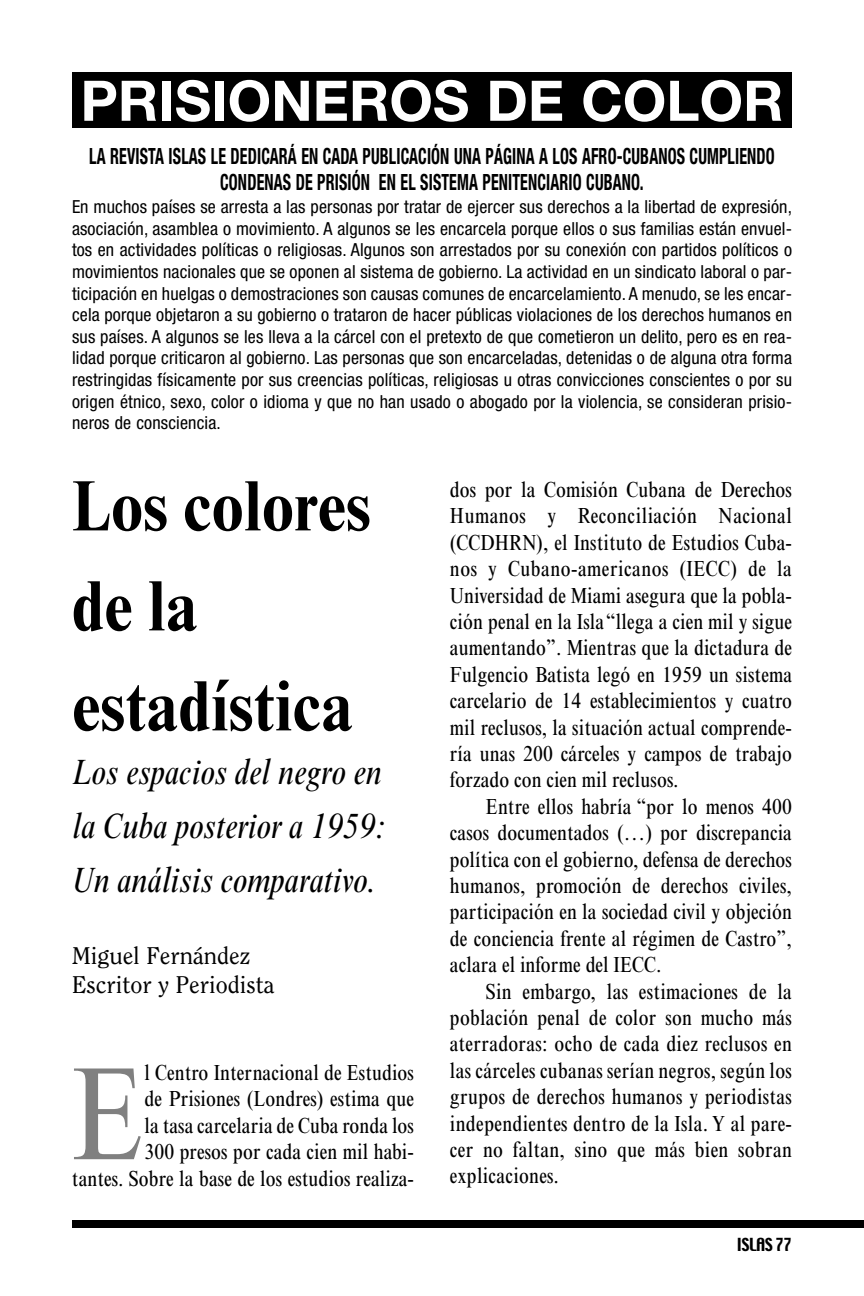
<style>
.page{position:relative;width:864px;height:1296px;background:#fff}
.page>*{position:absolute;margin:0;border:0;box-sizing:border-box;transform-origin:0 0}
.t1{font:condensed 133px "Times New Roman";color:#808080}
.t2{font:700 condensed 72px/100px "Times New Roman";color:#000}
.t3{font:700 56px "Helvetica Neue";color:#fff}
.t4{font:italic condensed 36px/54px "Times New Roman";color:#000;text-align:justify}
.t5{font:24px/28.8px "Clearface";color:#000}
.t6{font:700 condensed 22.4px/26.2px "Helvetica Neue";letter-spacing:.01em;color:#000;text-align:center;scale:.71 1}
.t7{font:condensed 22px/26.4px "Times New Roman";letter-spacing:.005em;color:#000;text-align:right}
.t8{font:condensed 18px/21.6px "Helvetica Neue";letter-spacing:.01em;color:#000;text-align:justify}
.t9{font:16px "Techno";letter-spacing:-.015em;color:#000}
</style>
<div class="page">
<div style="left:72px;top:72px;width:720px;height:55px;background:#000"></div>
<div style="left:72px;top:1220px;width:792px;height:8px;background:#000"></div>
<p class="t3" style="left:80px;top:81px;width:705px">PRISIONEROS DE COLOR</p>
<p class="t6" style="left:89px;top:145px;width:967px">LA REVISTA ISLAS LE DEDICARÁ EN CADA PUBLICACIÓN UNA PÁGINA A LOS AFRO-CUBANOS CUMPLIENDO<br>CONDENAS DE PRISIÓN EN EL SISTEMA PENITENCIARIO CUBANO.</p>
<p class="t8" style="left:72px;top:198px;width:722px">En muchos países se arresta a las personas por tratar de ejercer sus derechos a la libertad de expresión, asociación, asamblea o movimiento. A algunos se les encarcela porque ellos o sus familias están envuel&shy;tos en actividades políticas o religiosas. Algunos son arrestados por su conexión con partidos políticos o movimientos nacionales que se oponen al sistema de gobierno. La actividad en un sindicato laboral o par&shy;ticipación en huelgas o demostraciones son causas comunes de encarcelamiento. A menudo, se les encar&shy;cela porque objetaron a su gobierno o trataron de hacer públicas violaciones de los derechos humanos en sus países. A algunos se les lleva a la cárcel con el pretexto de que cometieron un delito, pero es en rea&shy;lidad porque criticaron al gobierno. Las personas que son encarceladas, detenidas o de alguna otra forma restringidas físicamente por sus creencias políticas, religiosas u otras convicciones conscientes o por su origen étnico, sexo, color o idioma y que no han usado o abogado por la violencia, se consideran prisio&shy;neros de consciencia.</p>
<p class="t2" style="left:72px;top:463px;width:300px">Los colores de la estadística</p>
<p class="t4" style="left:72px;top:748px;width:315px">Los espacios del negro en la Cuba posterior a 1959:<br>Un análisis comparativo.</p>
<p class="t5" style="left:72px;top:943px;width:204px">Miguel Fernández<br>Escritor y Periodista</p>
<p class="t7" style="left:72px;top:1061px;width:344px">l Centro Internacional de Estudios<br>de Prisiones (Londres) estima que<br>la tasa carcelaria de Cuba ronda los<br>300 presos por cada cien mil habi-<br>tantes. Sobre la base de los estudios realiza-</p>
<p class="t1" style="left:72px;top:1064px;width:74px">E</p>
<p class="t7" style="left:450px;top:478px;width:344px">dos por la Comisión Cubana de Derechos</p>
<p class="t7" style="left:450px;top:505px;width:344px">Humanos y Reconciliación Nacional</p>
<p class="t7" style="left:450px;top:531px;width:343px">(CCDHRN), el Instituto de Estudios Cuba-</p>
<p class="t7" style="left:450px;top:557px;width:344px">nos y Cubano-americanos (IECC) de la</p>
<p class="t7" style="left:450px;top:584px;width:344px">Universidad de Miami asegura que la pobla-</p>
<p class="t7" style="left:450px;top:610px;width:344px">ción penal en la Isla “llega a cien mil y sigue</p>
<p class="t7" style="left:450px;top:637px;width:344px">aumentando”. Mientras que la dictadura de</p>
<p class="t7" style="left:450px;top:663px;width:344px">Fulgencio Batista legó en 1959 un sistema</p>
<p class="t7" style="left:450px;top:689px;width:344px">carcelario de 14 establecimientos y cuatro</p>
<p class="t7" style="left:450px;top:716px;width:344px">mil reclusos, la situación actual comprende-</p>
<p class="t7" style="left:450px;top:742px;width:344px">ría unas 200 cárceles y campos de trabajo</p>
<p class="t7" style="left:450px;top:769px;width:230px">forzado con cien mil reclusos.</p>
<p class="t7" style="left:486px;top:795px;width:308px">Entre ellos habría “por lo menos 400</p>
<p class="t7" style="left:450px;top:821px;width:344px">casos documentados (…) por discrepancia</p>
<p class="t7" style="left:450px;top:848px;width:344px">política con el gobierno, defensa de derechos</p>
<p class="t7" style="left:450px;top:874px;width:343px">humanos, promoción de derechos civiles,</p>
<p class="t7" style="left:450px;top:901px;width:344px">participación en la sociedad civil y objeción</p>
<p class="t7" style="left:450px;top:927px;width:344px">de conciencia frente al régimen de Castro”,</p>
<p class="t7" style="left:450px;top:953px;width:213px">aclara el informe del IECC.</p>
<p class="t7" style="left:486px;top:980px;width:307px">Sin embargo, las estimaciones de la</p>
<p class="t7" style="left:450px;top:1006px;width:343px">población penal de color son mucho más</p>
<p class="t7" style="left:450px;top:1033px;width:343px">aterradoras: ocho de cada diez reclusos en</p>
<p class="t7" style="left:450px;top:1059px;width:343px">las cárceles cubanas serían negros, según los</p>
<p class="t7" style="left:450px;top:1085px;width:343px">grupos de derechos humanos y periodistas</p>
<p class="t7" style="left:450px;top:1112px;width:343px">independientes dentro de la Isla. Y al pare-</p>
<p class="t7" style="left:450px;top:1138px;width:343px">cer no faltan, sino que más bien sobran</p>
<p class="t7" style="left:450px;top:1165px;width:111px">explicaciones.</p>
<p class="t9" style="left:737px;top:1238px;width:57px">ISLAS 77</p>
</div>
